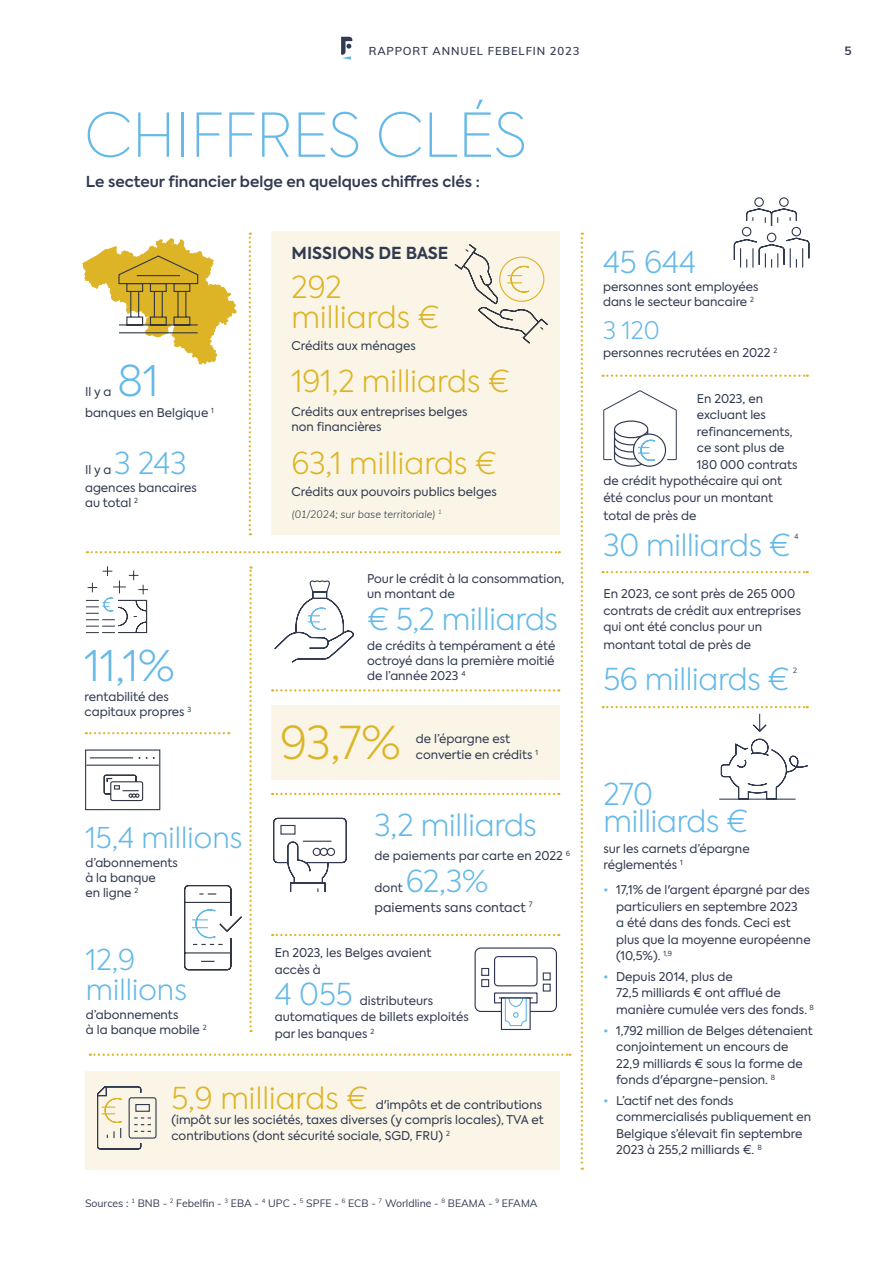
<style>
.page{position:relative;width:893px;height:1263px;background:#fff}
.page>*{position:absolute;margin:0;border:0;box-sizing:border-box;transform-origin:0 0}
.t1{font:100 60px "Axiforma";color:#64b9e8}
.t2{font:300 45px "Axiforma";color:#ddb425}
.t3{font:300 42px "Axiforma";color:#64b9e8}
.t4{font:300 30px/27px "Axiforma";letter-spacing:-.01em;color:#64b9e8}
.t5{font:300 30px/30px "Axiforma";color:#ddb425}
.t6{font:300 28.5px/30px "Axiforma";color:#64b9e8}
.t7{font:300 24px "Axiforma";color:#64b9e8}
.t8{font:700 16.5px "Axiforma";color:#313a50}
.t9{font:600 15px "Axiforma";color:#313a50}
.t10{font:12.75px "Axiforma";color:#313a50}
.t11{font:12px/16.5px "Axiforma";color:#313a50}
.t12{font:700 12px "Muli";color:#313a50}
.t13{font:600 11.25px "Muli";letter-spacing:.075em;color:#313a50}
.t14{font:10.5px "Muli";color:#313a50}
.t15{font:italic 300 10.5px "Muli";color:#313a50}
.t16{font:7.5px "Muli";color:#313a50}
.t17{font:7.05px "Axiforma";color:#313a50}
.s1{color:#64b9e8}
</style>
<div class="page">
<div style="left:85px;top:1071px;width:474px;height:99px;background:#faf5e6"></div>
<div style="left:271px;top:706px;width:289px;height:74px;background:#faf5e6"></div>
<div style="left:271px;top:232px;width:289px;height:303px;background:#faf5e6"></div>
<svg style="left:581px;top:233px;width:2px;height:937px"></svg>
<svg style="left:249px;top:233px;width:2px;height:302px"></svg>
<svg style="left:733px;top:197px;width:77px;height:70px"></svg>
<svg style="left:83px;top:239px;width:153px;height:125px"></svg>
<svg style="left:86px;top:566px;width:62px;height:67px"></svg>
<svg style="left:87px;top:551px;width:473px;height:2px"></svg>
<svg style="left:603px;top:375px;width:205px;height:2px"></svg>
<svg style="left:249px;top:566px;width:3px;height:466px"></svg>
<svg style="left:86px;top:732px;width:143px;height:2px"></svg>
<svg style="left:272px;top:689px;width:287px;height:2px"></svg>
<svg style="left:272px;top:793px;width:287px;height:2px"></svg>
<svg style="left:90px;top:1053px;width:480px;height:3px"></svg>
<svg style="left:454px;top:244px;width:94px;height:100px"></svg>
<svg style="left:603px;top:390px;width:74px;height:77px"></svg>
<svg style="left:274px;top:580px;width:80px;height:83px"></svg>
<svg style="left:85px;top:749px;width:76px;height:62px"></svg>
<svg style="left:184px;top:885px;width:58px;height:86px"></svg>
<svg style="left:273px;top:817px;width:74px;height:75px"></svg>
<svg style="left:603px;top:706px;width:206px;height:94px"></svg>
<svg style="left:97px;top:1086px;width:60px;height:64px"></svg>
<svg style="left:272px;top:934px;width:287px;height:2px"></svg>
<div style="left:475px;top:947px;width:82px;height:65px;border:1px solid #2b3352;border-radius:6px"></div>
<div style="left:501px;top:997px;width:30px;height:33px;background:#fff;border:1px solid #2b3352"></div>
<div style="left:543px;top:972px;width:8px;height:8px;border:1px solid #313a50"></div>
<div style="left:543px;top:983px;width:8px;height:8px;border:1px solid #313a50"></div>
<div style="left:481px;top:968px;width:8px;height:8px;border:1px solid #313a50"></div>
<div style="left:481px;top:979px;width:8px;height:8px;border:1px solid #313a50"></div>
<svg style="left:493px;top:956px;width:45px;height:71px"></svg>
<hr style="left:499px;top:997px;width:33px;height:1px;background:#2b3352">
<svg style="left:603px;top:571px;width:205px;height:2px"></svg>
<svg style="left:341px;top:37px;width:11px;height:23px"></svg>
<p class="t13" style="left:369px;top:42px;width:212px">RAPPORT ANNUEL FEBELFIN 2023</p>
<p class="t12" style="left:844px;top:42px;width:9px">5</p>
<p class="t1" style="left:84px;top:96px;width:444px">CHIFFRES CLÉS</p>
<p class="t9" style="left:86px;top:172px;width:395px">Le secteur financier belge en quelques chiffres clés :</p>
<p class="t3" style="left:117px;top:354px;width:43px">81</p>
<p class="t11" style="left:85px;top:405px;width:130px">banques en Belgique <sup>1</sup></p>
<p class="t11" style="left:85px;top:384px;width:28px">Il y a</p>
<p class="t4" style="left:114px;top:449px;width:74px">3 243</p>
<p class="t11" style="left:85px;top:480px;width:113px;line-height:15px">agences bancaires au total <sup>2</sup></p>
<p class="t11" style="left:85px;top:461px;width:28px">Il y a</p>
<p class="t3" style="left:85px;top:639px;width:92px">11,1%</p>
<p class="t11" style="left:85px;top:689px;width:108px;line-height:15px">rentabilité des capitaux propres <sup>3</sup></p>
<p class="t6" style="left:85px;top:822px;width:159px">15,4 millions</p>
<p class="t11" style="left:85px;top:855px;width:94px;line-height:15px">d’abonnements à la banque<br>en ligne <sup>2</sup></p>
<p class="t6" style="left:86px;top:944px;width:103px">12,9 millions</p>
<p class="t11" style="left:86px;top:1007px;width:122px;line-height:15px">d’abonnements<br>à la banque mobile <sup>2</sup></p>
<p class="t8" style="left:292px;top:242px;width:158px">MISSIONS DE BASE</p>
<p class="t5" style="left:292px;top:272px;width:149px">292 milliards €</p>
<p class="t11" style="left:292px;top:337px;width:126px">Crédits aux ménages</p>
<p class="t5" style="left:292px;top:366px;width:220px">191,2 milliards €</p>
<p class="t11" style="left:292px;top:404px;width:177px;line-height:15px">Crédits aux entreprises belges non financières</p>
<p class="t5" style="left:292px;top:448px;width:207px">63,1 milliards €</p>
<p class="t11" style="left:292px;top:483px;width:207px">Crédits aux pouvoirs publics belges</p>
<p class="t15" style="left:292px;top:506px;width:152px">(01/2024; sur base territoriale) <sup>1</sup></p>
<p class="t11" style="left:367px;top:571px;width:199px;line-height:15px">Pour le crédit à la consommation, un montant de</p>
<p class="t4" style="left:367px;top:606px;width:192px">€ 5,2 milliards</p>
<p class="t11" style="left:367px;top:638px;width:190px;line-height:15px;text-align:justify">de crédits à tempérament a été octroyé dans la première moitié de l’année 2023 <sup>4</sup></p>
<p class="t2" style="left:280px;top:714px;width:122px">93,7%</p>
<p class="t11" style="left:416px;top:730px;width:118px">de l’épargne est convertie en crédits</p>
<p class="t17" style="left:535px;top:748px;width:4px">1</p>
<p class="t4" style="left:375px;top:812px;width:164px">3,2 milliards</p>
<p class="t11" style="left:375px;top:847px;width:197px">de paiements par carte en 2022 <sup>6</sup></p>
<p class="t11" style="left:375px;top:880px;width:30px">dont</p>
<p class="t4" style="left:406px;top:868px;width:84px">62,3%</p>
<p class="t10" style="left:375px;top:899px;width:159px">paiements sans contact <sup>7</sup></p>
<p class="t11" style="left:275px;top:945px;width:158px">En 2023, les Belges avaient accès à</p>
<p class="t4" style="left:275px;top:980px;width:79px">4 055</p>
<p class="t11" style="left:275px;top:992px;width:196px;text-indent:85px">distributeurs automatiques de billets exploités par les banques <sup>2</sup></p>
<p class="t5" style="left:171px;top:1083px;width:198px">5,9 milliards €</p>
<p class="t11" style="left:171px;top:1097px;width:374px;line-height:15px;text-align:right">d'impôts et de contributions<br>(impôt sur les sociétés, taxes diverses (y compris locales), TVA et</p>
<p class="t11" style="left:171px;top:1128px;width:280px">contributions (dont sécurité sociale, SGD, FRU) <sup>2</sup></p>
<p class="t14" style="left:85px;top:1195px;width:454px">Sources : <sup>1</sup> BNB - <sup>2</sup> Febelfin - <sup>3</sup> EBA - <sup>4</sup> UPC - <sup>5</sup> SPFE - <sup>6</sup> ECB - <sup>7</sup> Worldline - <sup>8</sup> BEAMA - <sup>9</sup> EFAMA</p>
<p class="t4" style="left:603px;top:248px;width:95px">45 644</p>
<p class="t11" style="left:603px;top:279px;width:157px;line-height:15px">personnes sont employées dans le secteur bancaire <sup>2</sup></p>
<p class="t7" style="left:603px;top:315px;width:58px">3 120</p>
<p class="t11" style="left:603px;top:345px;width:176px">personnes recrutées en 2022 <sup>2</sup></p>
<p class="t11" style="left:697px;top:390px;width:102px">En 2023, en excluant les refinancements, ce sont plus de<br>180 000 contrats</p>
<p class="t11" style="left:603px;top:473px;width:180px">de crédit hypothécaire qui ont été conclus pour un montant</p>
<p class="t11" style="left:603px;top:507px;width:94px">total de près de</p>
<p class="t4" style="left:603px;top:532px;width:189px">30 milliards €</p>
<p class="t16" style="left:794px;top:530px;width:6px">4</p>
<p class="t11" style="left:603px;top:586px;width:199px">En 2023, ce sont près de 265 000 contrats de crédit aux entreprises qui ont été conclus pour un</p>
<p class="t11" style="left:603px;top:637px;width:149px">montant total de près de</p>
<p class="t4" style="left:603px;top:666px;width:188px">56 milliards €</p>
<p class="t16" style="left:793px;top:664px;width:6px">2</p>
<p class="t4" style="left:603px;top:780px;width:146px">270 milliards €</p>
<p class="t11" style="left:603px;top:840px;width:148px">sur les carnets d’épargne réglementés <sup>1</sup></p>
<p class="t11" style="left:616px;top:882px;width:196px;text-indent:-13px"><span class="s1">•</span> 17,1% de l'argent épargné par des particuliers en septembre 2023<br>a été dans des fonds. Ceci est plus que la moyenne européenne (10,5%). <sup>1,9</sup></p>
<p class="t11" style="left:616px;top:968px;width:199px;text-indent:-13px"><span class="s1">•</span> Depuis 2014, plus de<br>72,5 milliards € ont afflué de manière cumulée vers des fonds. <sup>8</sup></p>
<p class="t11" style="left:616px;top:1022px;width:198px;text-indent:-13px"><span class="s1">•</span> 1,792 million de Belges détenaient conjointement un encours de<br>22,9 milliards € sous la forme de fonds d'épargne-pension. <sup>8</sup></p>
<p class="t11" style="left:616px;top:1092px;width:196px;text-indent:-13px"><span class="s1">•</span> L’actif net des fonds commercialisés publiquement en<br>Belgique s’élevait fin septembre<br>2023 à 255,2 milliards €. <sup>8</sup></p>
</div>
